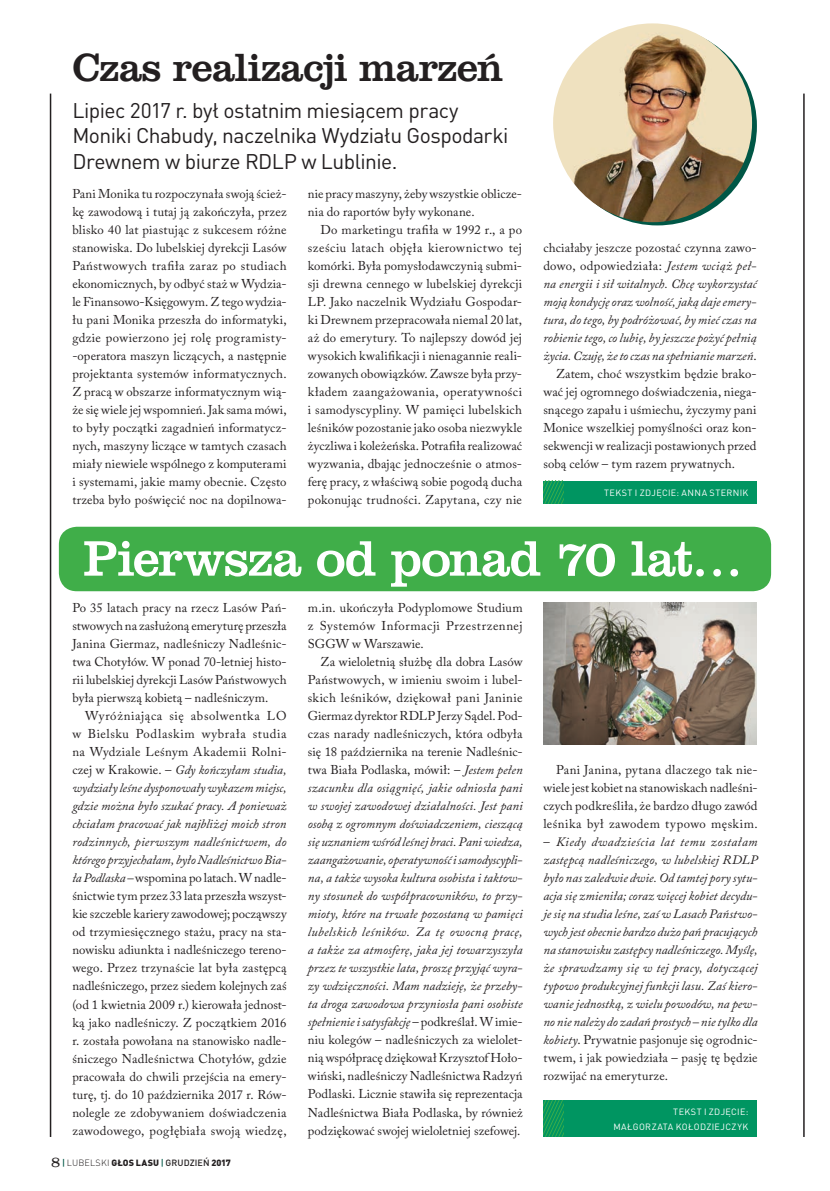
<style>
.page{position:relative;width:830px;height:1191px;background:#fff}
.page>*{position:absolute;margin:0;border:0;box-sizing:border-box;transform-origin:0 0}
.t1{font:51.3px "Clarendon EU";letter-spacing:-.025em;color:#fff}
.t2{font:40.35px "Clarendon EU";letter-spacing:-.025em;color:#231f20}
.t3{font:21px/25.5px "DIN Pro";letter-spacing:-.025em;color:#231f20}
.t4{font:12.75px/18px "Adobe Caslon Pro";letter-spacing:.015em;color:#231f20;text-align:justify}
.t5{font:italic 12.75px/18px "Adobe Caslon Pro";letter-spacing:.005em;color:#231f20;text-align:justify}
.t6{font:9px/15px "DIN Pro";letter-spacing:.04em;color:#fff;text-align:right}
.t7{font:900 9px "DIN Pro";letter-spacing:.015em;color:#231f20}
.s1{font-style:italic}
.s2{font-style:normal}
.s3{font-family:"Clarendon Lt EU";font-weight:400;font-size:15px}
.s4{font-weight:500;color:#005746}
.s5{font-weight:300}
.s6{font-weight:500}
</style>
<div class="page">
<img style="left:543px;top:602px;width:213px;height:142px">
<hr style="left:50px;top:94px;width:1px;height:1043px;background:#231f20">
<hr style="left:802px;top:94px;width:2px;height:1043px;background:#231f20">
<div style="left:59px;top:527px;width:711px;height:64px;background:#40ae49;border-radius:18px"></div>
<div style="left:543px;top:481px;width:213px;height:22px;background:#009561"></div>
<svg style="left:543px;top:481px;width:20px;height:22px"></svg>
<div style="left:543px;top:1100px;width:213px;height:37px;background:#009561"></div>
<svg style="left:543px;top:1100px;width:20px;height:37px"></svg>
<svg style="left:557px;top:27px;width:199px;height:198px"></svg>
<img style="left:553px;top:23px;width:198px;height:199px;border-radius:99px">
<h2 class="t2" style="left:72px;top:42px;width:433px">Czas realizacji marzeń</h2>
<h3 class="t3" style="left:72px;top:95px;width:437px">Lipiec 2017 r. był ostatnim miesiącem pracy<br>M oniki Chabudy, naczelnika Wydziału Gospodarki<br>Drewnem w biurze RDL</h3>
<h3 class="t3" style="left:283px;top:146px;width:115px">P w Lublinie.</h3>
<p class="t4" style="left:72px;top:185px;width:216px">Pani Monika tu rozpoczynała swoją ścież&shy;kę zawodową i tutaj ją zakończyła, przez blisko 40 lat piastując z sukcesem różne stanowiska. Do lubelskiej dyrekcji Lasów Państwowych trafiła zaraz po studiach ekonomicznych, by odbyć staż w Wydzia&shy;le Finansowo-Księgowym. Z tego wydzia&shy;łu pani Monika przeszła do informatyki, gdzie powierzono jej rolę programisty--operatora maszyn liczących, a następnie projektanta systemów informatycznych.<br>Z pracą w obszarze informatycznym wią&shy;że się wiele jej wspomnień. Jak sama mówi, to były początki zagadnień informatycz&shy;nych, maszyny liczące w tamtych czasach miały niewiele wspólnego z komputerami i systemami, jakie mamy obecnie. Często trzeba było poświęcić noc na dopilnowa-</p>
<p class="t4" style="left:308px;top:185px;width:216px">nie pracy maszyny, żeby wszystkie oblicze&shy;nia do raportów były wykonane.</p>
<p class="t4" style="left:308px;top:221px;width:216px;text-indent:13px">Do marketingu trafiła w 1992 r., a po sześciu latach objęła kierownictwo tej komórki. Była pomysłodawczynią submi&shy;sji drewna cennego w lubelskiej dyrekcji LP. Jako naczelnik Wydziału Gospodar&shy;ki Drewnem przepracowała niemal 20 lat, aż do emerytury. To najlepszy dowód jej wysokich kwalifikacji i nienagannie reali&shy;zowanych obowiązków. Zawsze była przy&shy;kładem zaangażowania, operatywności i samodyscypliny. W pamięci lubelskich leśników pozostanie jako osoba niezwykle życzliwa i koleżeńska. Potrafiła realizować wyzwania, dbając jednocześnie o atmos&shy;ferę pracy, z właściwą sobie pogodą ducha pokonując trudności. Zapytana, czy nie</p>
<p class="t4" style="left:543px;top:239px;width:215px">chciałaby jeszcze pozostać czynna zawo-</p>
<p class="t4" style="left:543px;top:257px;width:215px">dowo, odpowiedziała: <span class="s1">Jestem wciąż peł-</span></p>
<p class="t5" style="left:543px;top:275px;width:215px">na energii i sił witalnych. Chcę wykorzystać</p>
<p class="t5" style="left:543px;top:293px;width:215px">moją kondycję oraz wolność, jaką daje emery-</p>
<p class="t5" style="left:543px;top:311px;width:214px">tura, do tego, by podróżować, by mieć czas na</p>
<p class="t5" style="left:543px;top:329px;width:215px">robienie tego, co lubię, by jeszcze pożyć pełnią</p>
<p class="t5" style="left:543px;top:347px;width:215px">życia. Czuję, że to czas na spełnianie marzeń<span class="s2">.</span></p>
<p class="t4" style="left:556px;top:365px;width:202px">Zatem, choć wszystkim będzie brako-</p>
<p class="t4" style="left:543px;top:383px;width:215px">wać jej ogromnego doświadczenia, niega-</p>
<p class="t4" style="left:543px;top:401px;width:215px">snącego zapału i uśmiechu, życzymy pani</p>
<p class="t4" style="left:543px;top:419px;width:215px">Monice wszelkiej pomyślności oraz kon-</p>
<p class="t4" style="left:543px;top:437px;width:215px">sekwencji w realizacji postawionych przed</p>
<p class="t4" style="left:543px;top:455px;width:193px">sobą celów – tym razem prywatnych.</p>
<p class="t6" style="left:604px;top:484px;width:146px">tekst i zdj ęcie: Anna sternik</p>
<h1 class="t1" style="left:83px;top:526px;width:661px">Pierwsza od ponad 70 lat…</h1>
<p class="t4" style="left:308px;top:599px;width:216px">m.in. ukończyła Podyplomowe Studium z Systemów Informacji Przestrzennej SGGW w Warszawie.</p>
<p class="t5" style="left:308px;top:653px;width:216px;text-indent:13px"><span class="s2">Za wieloletnią służbę dla dobra Lasów Państwowych, w imieniu swoim i lubel&shy;skich leśników, dziękował pani Janinie Giermaz dyrektor RDLP Jerzy Sądel. Pod&shy;czas narady nadleśniczych, która odbyła się 18 października na terenie Nadleśnic&shy;twa Biała Podlaska, mówił: –</span> Jestem pełen szacunku dla osiągnięć, jakie odniosła pani w swojej zawodowej działalności. Jest pani osobą z ogromnym doświadczeniem, cieszącą się uznaniem wśród leśnej braci. Pani wiedza, zaangażowanie, operatywność i samodyscypli&shy;na, a także wysoka kultura osobista i taktow&shy;ny stosunek do współpracowników, to przy&shy;mioty, które na trwałe pozostaną w pamięci lubelskich leśników. Za tę owocną pracę, a także za atmosferę, jaka jej towarzyszyła przez te wszystkie lata, proszę przyjąć wyra&shy;zy wdzięczności. Mam nadzieję, że przeby&shy;ta droga zawodowa przyniosła pani osobiste spełnienie i satysfakcję <span class="s2">– podkreślał. W imie&shy;niu kolegów – nadleśniczych za wielolet&shy;nią współpracę dziękował Krzysztof Hoło&shy;wiński, nadleśniczy Nadleśnictwa Radzyń Podlaski. Licznie stawiła się reprezentacja Nadleśnictwa Biała Podlaska, by również podziękować swojej wieloletniej szefowej.</span></p>
<p class="t4" style="left:72px;top:599px;width:216px">Po 35 latach pracy na rzecz Lasów Pań&shy;stwowych na zasłużoną emeryturę przeszła Janina Giermaz, nadleśniczy Nadleśnic&shy;twa Chotyłów. W ponad 70-letniej histo&shy;rii lubelskiej dyrekcji Lasów Państwowych była pierwszą kobietą – nadleśniczym.</p>
<p class="t4" style="left:72px;top:707px;width:216px;text-indent:13px">Wyróżniająca się absolwentka LO w Bielsku Podlaskim wybrała studia na Wydziale Leśnym Akademii Rolni&shy;czej w Krakowie. – <span class="s1">Gdy kończyłam studia, wydziały leśne dysponowały wykazem miejsc, gdzie można było szukać pracy. A ponieważ chciałam pracować jak najbliżej moich stron rodzinnych, pierwszym nadleśnictwem, do którego przyjechałam, było Nadleśnictwo Bia&shy;ła Podlaska –</span> wspomina po latach. W nadle&shy;śnictwie tym przez 33 lata przeszła wszyst&shy;kie szczeble kariery zawodowej; począwszy od trzymiesięcznego stażu, pracy na sta&shy;nowisku adiunkta i nadleśniczego tereno&shy;wego. Przez trzynaście lat była zastępcą nadleśniczego, przez siedem kolejnych zaś (od 1 kwietnia 2009 r.) kierowała jednost&shy;ką jako nadleśniczy. Z początkiem 2016 r. została powołana na stanowisko nadle&shy;śniczego Nadleśnictwa Chotyłów, gdzie pracowała do chwili przejścia na emery&shy;turę, tj. do 10 października 2017 r. Rów&shy;nolegle ze zdobywaniem doświadczenia zawodowego, pogłębiała swoją wiedzę,</p>
<p class="t4" style="left:543px;top:761px;width:216px;text-indent:13px">Pani Janina, pytana dlaczego tak nie&shy;wiele jest kobiet na stanowiskach nadleśni&shy;czych podkreśliła, że bardzo długo zawód leśnika był zawodem typowo męskim.</p>
<p class="t5" style="left:543px;top:833px;width:216px"><span class="s2">–</span> Kiedy dwadzieścia lat temu zostałam zastępcą nadleśniczego, w lubelskiej RDLP było nas zaledwie dwie. Od tamtej pory sytu&shy;acja się zmieniła; coraz więcej kobiet decydu&shy;je się na studia leśne, zaś w Lasach Państwo&shy;wych jest obecnie bardzo dużo pań pracujących na stanowisku zastępcy nadleśniczego. Myślę, że sprawdzamy się w tej pracy, dotyczącej typowo produkcyjnej funkcji lasu. Zaś kiero&shy;wanie jednostką, z wielu powodów, na pew&shy;no nie należy do zadań prostych – nie tylko dla kobiety<span class="s2">. Prywatnie pasjonuje się ogrodnic&shy;twem, i jak powiedziała – pasję tę będzie rozwijać na emeryturze.</span></p>
<p class="t6" style="left:613px;top:1103px;width:136px">tekst i zdj ęcie:<br>Małgorzata Kołodziej czyk</p>
<p class="t7" style="left:51px;top:1154px;width:181px"><span class="s3">8</span> <span class="s4">|</span> <span class="s5">LUBELSKI</span> GŁOS LASU <span class="s4">|</span> <span class="s6">GRUDZIEŃ</span> 2017</p>
</div>
